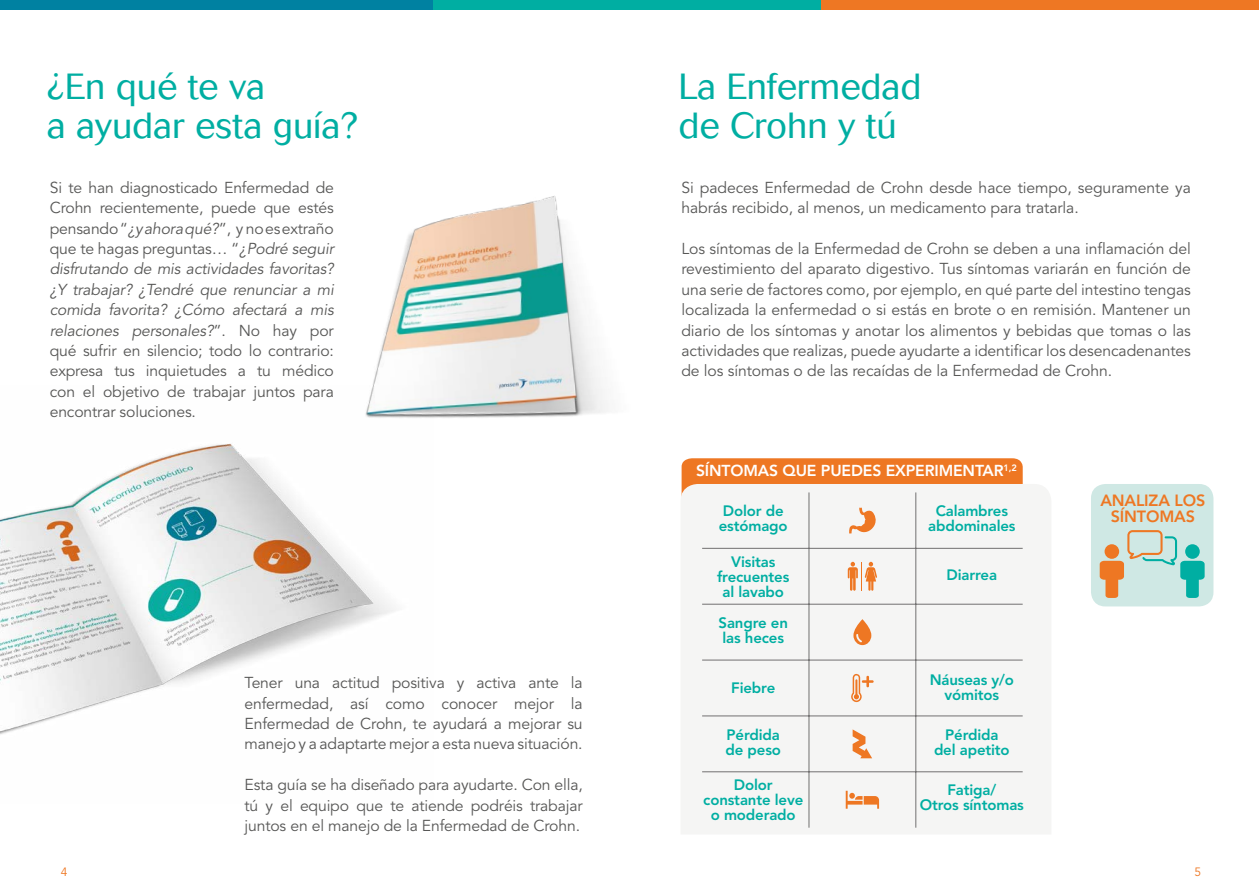
<style>
.page{position:relative;width:1259px;height:893px;background:#fff}
.page>*{position:absolute;margin:0;border:0;box-sizing:border-box;transform-origin:0 0}
.t1{font:300 36px/39px "Cosmos";color:#00aea2}
.t2{font:800 16.2px/15.8px "Avenir";letter-spacing:-.01em;color:#ee7723;text-align:center}
.t3{font:15.75px/20.4px "Avenir";letter-spacing:-.01em;color:#575756;text-align:justify}
.t4{font:800 15.75px "Avenir";letter-spacing:-.01em;color:#fff}
.t5{font:800 15px/15px "Avenir";letter-spacing:-.01em;color:#00aea2;text-align:center}
.t6{font:12px "Avenir";color:#ee7723}
.s1{font-style:italic}
</style>
<div class="page">
<div style="left:681px;top:458px;width:341px;height:26px;background:#ee7723"></div>
<div style="left:681px;top:484px;width:370px;height:350px;background:#f5f5f4"></div>
<hr style="left:808px;top:492px;width:1px;height:56px;background:#717070">
<hr style="left:915px;top:492px;width:1px;height:56px;background:#717070">
<hr style="left:702px;top:548px;width:107px;height:1px;background:#717070">
<hr style="left:809px;top:548px;width:107px;height:1px;background:#717070">
<hr style="left:808px;top:548px;width:1px;height:56px;background:#717070">
<hr style="left:916px;top:548px;width:106px;height:1px;background:#717070">
<hr style="left:915px;top:548px;width:1px;height:56px;background:#717070">
<hr style="left:702px;top:604px;width:107px;height:1px;background:#717070">
<hr style="left:809px;top:604px;width:107px;height:1px;background:#717070">
<hr style="left:808px;top:604px;width:1px;height:56px;background:#717070">
<hr style="left:916px;top:604px;width:106px;height:1px;background:#717070">
<hr style="left:915px;top:604px;width:1px;height:56px;background:#717070">
<hr style="left:702px;top:660px;width:107px;height:1px;background:#717070">
<hr style="left:809px;top:660px;width:107px;height:1px;background:#717070">
<hr style="left:808px;top:660px;width:1px;height:56px;background:#717070">
<hr style="left:916px;top:660px;width:106px;height:1px;background:#717070">
<hr style="left:915px;top:660px;width:1px;height:56px;background:#717070">
<hr style="left:702px;top:716px;width:107px;height:1px;background:#717070">
<hr style="left:809px;top:716px;width:107px;height:1px;background:#717070">
<hr style="left:808px;top:716px;width:1px;height:56px;background:#717070">
<hr style="left:916px;top:716px;width:106px;height:1px;background:#717070">
<hr style="left:915px;top:716px;width:1px;height:56px;background:#717070">
<hr style="left:702px;top:771px;width:107px;height:1px;background:#717070">
<hr style="left:809px;top:771px;width:107px;height:1px;background:#717070">
<hr style="left:808px;top:772px;width:1px;height:56px;background:#717070">
<hr style="left:916px;top:771px;width:106px;height:1px;background:#717070">
<hr style="left:915px;top:772px;width:1px;height:56px;background:#717070">
<svg style="left:849px;top:507px;width:28px;height:27px"></svg>
<svg style="left:847px;top:562px;width:30px;height:29px"></svg>
<svg style="left:853px;top:619px;width:18px;height:26px"></svg>
<svg style="left:851px;top:674px;width:22px;height:28px"></svg>
<svg style="left:852px;top:729px;width:20px;height:29px"></svg>
<svg style="left:845px;top:791px;width:34px;height:18px"></svg>
<div style="left:1091px;top:484px;width:122px;height:122px;background:#cfe8e4;border-radius:14px"></div>
<svg style="left:1099px;top:530px;width:105px;height:68px"></svg>
<img style="left:373px;top:196px;width:235px;height:222px">
<img style="left:0;top:386px;width:433px;height:349px">
<div style="left:820px;top:0;width:439px;height:10px;background:#ee7723"></div>
<div style="left:433px;top:0;width:387px;height:10px;background:#00aea2"></div>
<div style="left:0;top:0;width:433px;height:10px;background:#0081a1"></div>
<h1 class="t1" style="left:47px;top:68px;width:313px">¿En qué te va<br>a ayudar esta guía?</h1>
<h1 class="t1" style="left:678px;top:68px;width:244px">La Enfermedad de Crohn y tú</h1>
<p class="t3" style="left:50px;top:178px;width:286px">Si te han diagnosticado Enfermedad de Crohn recientemente, puede que estés pensando “<span class="s1">¿y ahora qué?</span>”, y no es extraño que te hagas preguntas… “<span class="s1">¿Podré seguir disfrutando de mis actividades favoritas? ¿Y trabajar? ¿Tendré que renunciar a mi comida favorita? ¿Cómo afectará a mis relaciones personales?</span>”. No hay por qué sufrir en silencio; todo lo contrario: expresa tus inquietudes a tu médico con el objetivo de trabajar juntos para encontrar soluciones.</p>
<p class="t3" style="left:681px;top:178px;width:511px">Si padeces Enfermedad de Crohn desde hace tiempo, seguramente ya habrás recibido, al menos, un medicamento para tratarla.</p>
<p class="t3" style="left:681px;top:239px;width:511px">Los síntomas de la Enfermedad de Crohn se deben a una inflamación del revestimiento del aparato digestivo. Tus síntomas variarán en función de una serie de factores como, por ejemplo, en qué parte del intestino tengas localizada la enfermedad o si estás en brote o en remisión. Mantener un diario de los síntomas y anotar los alimentos y bebidas que tomas o las actividades que realizas, puede ayudarte a identificar los desencadenantes de los síntomas o de las recaídas de la Enfermedad de Crohn.</p>
<p class="t3" style="left:244px;top:673px;width:340px">Tener una actitud positiva y activa ante la enfermedad, así como conocer mejor la Enfermedad de Crohn, te ayudará a mejorar su manejo y a adaptarte mejor a esta nueva situación.</p>
<p class="t3" style="left:244px;top:775px;width:340px">Esta guía se ha diseñado para ayudarte. Con ella, tú y el equipo que te atiende podréis trabajar juntos en el manejo de la Enfermedad de Crohn.</p>
<p class="t4" style="left:696px;top:462px;width:322px">SÍNTOMAS QUE PUEDES EXPERIMENTAR<sup>1,2</sup></p>
<p class="t5" style="left:719px;top:504px;width:70px;text-align:left">Dolor de estómago</p>
<p class="t5" style="left:717px;top:554px;width:74px">Visitas frecuentes al lavabo</p>
<p class="t5" style="left:718px;top:615px;width:71px;text-align:left">Sangre en las heces</p>
<p class="t5" style="left:731px;top:681px;width:45px">Fiebre</p>
<p class="t5" style="left:725px;top:727px;width:57px;text-align:left">Pérdida de peso</p>
<p class="t5" style="left:703px;top:778px;width:101px">Dolor constante leve o moderado</p>
<p class="t5" style="left:928px;top:504px;width:89px">Calambres abdominales</p>
<p class="t5" style="left:946px;top:567px;width:52px">Diarrea</p>
<p class="t5" style="left:929px;top:673px;width:86px">Náuseas y/o vómitos</p>
<p class="t5" style="left:934px;top:727px;width:77px">Pérdida del apetito</p>
<p class="t5" style="left:919px;top:782px;width:106px">Fatiga/<br>Otros síntomas</p>
<p class="t2" style="left:1100px;top:493px;width:106px">ANALIZA LOS<br>SÍNTOMAS</p>
<p class="t6" style="left:61px;top:865px;width:8px">4</p>
<p class="t6" style="left:1194px;top:865px;width:8px">5</p>
</div>
